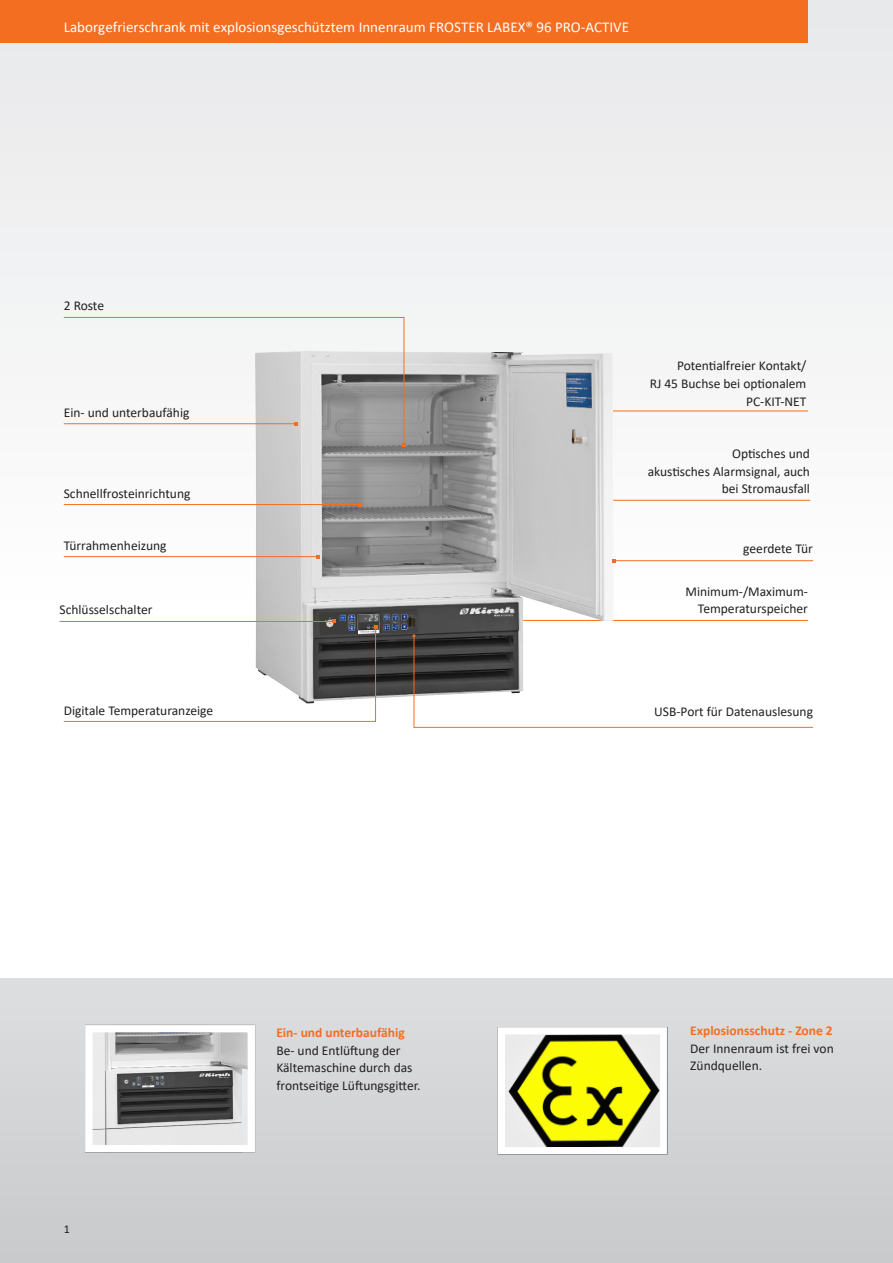
<style>
.page{position:relative;width:893px;height:1263px;background:#fff}
.page>*{position:absolute;margin:0;border:0;box-sizing:border-box;transform-origin:0 0}
.t1{font:15px "Calibri";color:#fff}
.Fließtext_9_pt_Stand{font:13.5px/17.5px "Calibri";color:#231f20;text-align:right}
.Fließtext_9_pt_-_2_m{font:13.5px/17.5px "Calibri";color:#231f20}
.t2{font:700 13.5px "Calibri";color:#f36e21}
.t3{font:12px "Calibri";color:#231f20}
</style>
<div class="page">
<div style="left:0;top:0;width:893px;height:617px;background:#f1f2f3"></div>
<div style="left:0;top:978px;width:893px;height:285px;background:#d2d3d5"></div>
<div style="left:0;top:0;width:808px;height:43px;background:#f36e21"></div>
<hr style="left:378px;top:500px;width:432px;height:1px;background:#f36e21">
<hr style="left:376px;top:411px;width:432px;height:1px;background:#f36e21">
<img style="left:255px;top:352px;width:359px;height:346px">
<svg style="left:63px;top:317px;width:342px;height:129px"></svg>
<hr style="left:64px;top:504px;width:296px;height:1px;background:#f36e21">
<hr style="left:60px;top:621px;width:274px;height:1px;background:#f36e21">
<svg style="left:63px;top:620px;width:314px;height:102px"></svg>
<svg style="left:85px;top:1024px;width:171px;height:129px;background:#b1b1b1"></svg>
<hr style="left:64px;top:556px;width:254px;height:1px;background:#f36e21">
<svg style="left:412px;top:620px;width:402px;height:108px"></svg>
<svg style="left:497px;top:1027px;width:171px;height:128px;background:#c5c668"></svg>
<hr style="left:614px;top:560px;width:199px;height:1px;background:#f36e21">
<p class="t1" style="left:64px;top:17px;width:567px">Laborgefrierschrank mit explosionsgeschütztem Innenraum FROSTER LABEX® 96 PRO-ACTIVE</p>
<p class="Fließtext_9_pt_Stand" style="left:64px;top:297px;width:42px">2 Roste</p>
<p class="Fließtext_9_pt_Stand" style="left:64px;top:403px;width:127px">Ein- und unterbaufähig</p>
<p class="Fließtext_9_pt_Stand" style="left:64px;top:484px;width:128px">Schnellfrosteinrichtung</p>
<p class="Fließtext_9_pt_Stand" style="left:64px;top:536px;width:104px">Türrahmenheizung</p>
<p class="Fließtext_9_pt_Stand" style="left:60px;top:601px;width:95px">Schlüsselschalter</p>
<p class="Fließtext_9_pt_Stand" style="left:64px;top:701px;width:151px">Digitale Temperaturanzeige</p>
<p class="Fließtext_9_pt_-_2_m" style="left:650px;top:357px;width:158px;text-align:right">Potentialfreier Kontakt/<br>RJ 45 Buchse bei optionalem<br>PC-KIT-NET</p>
<p class="Fließtext_9_pt_Stand" style="left:648px;top:445px;width:164px">Optisches und<br>akustisches Alarmsignal, auch bei Stromausfall</p>
<p class="Fließtext_9_pt_Stand" style="left:743px;top:540px;width:71px">geerdete Tür</p>
<p class="Fließtext_9_pt_Stand" style="left:685px;top:582px;width:124px">Minimum-/Maximum-<br>Temperaturspeicher</p>
<p class="Fließtext_9_pt_Stand" style="left:654px;top:702px;width:160px">USB-Port für Datenauslesung</p>
<p class="t3" style="left:64px;top:1221px;width:8px">1</p>
<p class="t2" style="left:276px;top:1023px;width:130px">Ein- und unterbaufähig</p>
<p class="Fließtext_9_pt_-_2_m" style="left:276px;top:1041px;width:146px">Be- und Entlüftung der<br>Kältemaschine durch das frontseitige Lüftungsgitter.</p>
<p class="t2" style="left:690px;top:1021px;width:144px">Explosionsschutz - Zone 2</p>
<p class="Fließtext_9_pt_-_2_m" style="left:690px;top:1039px;width:145px">Der Innenraum ist frei von<br>Zündquellen.</p>
</div>
